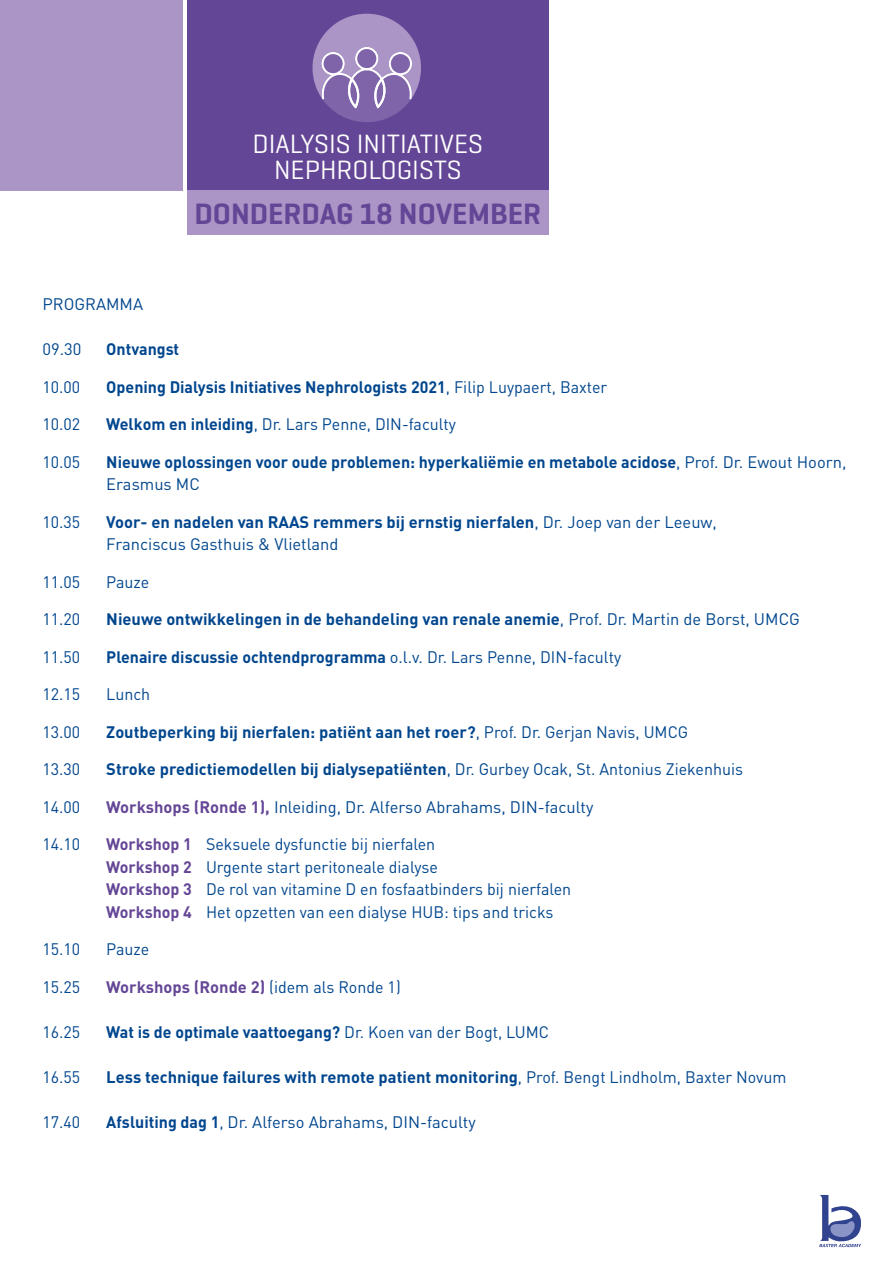
<style>
.page{position:relative;width:893px;height:1263px;background:#fff}
.page>*{position:absolute;margin:0;border:0;box-sizing:border-box;transform-origin:0 0}
.t1{font:600 30px "Geogrotesque";color:#644696}
.t2{font:27px/25.5px "Geogrotesque";color:#fff;text-align:center}
.t3{font:700 16.5px/22.5px "DIN Pro";color:#00468e}
.t4{font:16.5px/22.5px "DIN Pro";color:#00468e}
.t5{font:700 16.5px "DIN Pro";color:#644696}
.s1{font-weight:400}
.s2{font-weight:700}
.s3{font-weight:700;color:#644696}
.s4{font-weight:400;color:#00468e}
</style>
<div class="page">
<svg style="left:819px;top:1195px;width:43px;height:52px"></svg>
<div style="left:0;top:0;width:183px;height:190px;background:#ab94c6"></div>
<div style="left:187px;top:0;width:362px;height:190px;background:#644696"></div>
<svg style="left:312px;top:14px;width:109px;height:108px"></svg>
<div style="left:187px;top:190px;width:362px;height:45px;background:#ab94c6"></div>
<h2 class="t2" style="left:252px;top:131px;width:232px">DIALYSIS INITIATIVES<br>NEPHROLOGISTS</h2>
<h1 class="t1" style="left:194px;top:195px;width:348px">DONDERDAG 18 NOVEMBER</h1>
<p class="t4" style="left:43px;top:292px;width:102px">PROGRAMMA</p>
<p class="t4" style="left:43px;top:337px;width:40px">09.30</p>
<p class="t3" style="left:106px;top:337px;width:74px">Ontvangst</p>
<p class="t4" style="left:43px;top:375px;width:39px">10.00</p>
<p class="t3" style="left:106px;top:375px;width:502px">Opening Dialysis Initiatives Nephrologists 2021<span class="s1">, Filip Luypaert, Baxter</span></p>
<p class="t4" style="left:43px;top:412px;width:39px">10.02</p>
<p class="t4" style="left:106px;top:412px;width:351px"><span class="s2">Welkom en inleiding</span>, Dr. Lars Penne, DIN-faculty</p>
<p class="t4" style="left:43px;top:450px;width:39px">10.05</p>
<p class="t3" style="left:106px;top:450px;width:742px">Nieuwe oplossingen voor oude problemen: hyperkaliëmie en metabole acidose<span class="s1">, Prof. Dr. Ewout Hoorn,<br>Erasmus MC</span></p>
<p class="t4" style="left:43px;top:510px;width:39px">10.35</p>
<p class="t4" style="left:106px;top:510px;width:612px"><span class="s2">Voor- en nadelen van RAAS remmers bij ernstig nierfalen</span>, Dr. Joep van der Leeuw,<br>Franciscus Gasthuis &amp; Vlietland</p>
<p class="t4" style="left:43px;top:570px;width:39px">11.05</p>
<p class="t4" style="left:106px;top:570px;width:45px">Pauze</p>
<p class="t4" style="left:43px;top:607px;width:39px">11.20</p>
<p class="t3" style="left:106px;top:607px;width:695px">Nieuwe ontwikkelingen in de behandeling van renale anemie<span class="s1">, Prof. Dr. Martin de Borst, UMCG</span></p>
<p class="t4" style="left:43px;top:645px;width:39px">11.50</p>
<p class="t3" style="left:106px;top:645px;width:516px">Plenaire discussie ochtendprogramma <span class="s1">o.l.v. Dr. Lars Penne, DIN-faculty</span></p>
<p class="t4" style="left:43px;top:682px;width:39px">12.15</p>
<p class="t4" style="left:106px;top:682px;width:45px">Lunch</p>
<p class="t4" style="left:43px;top:720px;width:39px">13.00</p>
<p class="t3" style="left:106px;top:720px;width:583px">Zoutbeperking bij nierfalen: patiënt aan het roer?<span class="s1">, Prof. Dr. Gerjan Navis, UMCG</span></p>
<p class="t4" style="left:43px;top:757px;width:39px">13.30</p>
<p class="t3" style="left:106px;top:757px;width:638px">Stroke predictiemodellen bij dialysepatiënten<span class="s1">, Dr. Gurbey Ocak, St. Antonius Ziekenhuis</span></p>
<p class="t4" style="left:43px;top:795px;width:39px">14.00</p>
<p class="t4" style="left:106px;top:795px;width:489px"><span class="s3">Workshops (Ronde 1),</span> Inleiding, Dr. Alferso Abrahams, DIN-faculty</p>
<p class="t4" style="left:43px;top:832px;width:39px">14.10</p>
<p class="t4" style="left:106px;top:832px;width:466px"><span class="s3">Workshop 1</span> Seksuele dysfunctie bij nierfalen<br><span class="s3">Workshop 2</span> Urgente start peritoneale dialyse<br><span class="s3">Workshop 3</span> De rol van vitamine D en fosfaatbinders bij nierfalen <span class="s3">Workshop 4</span> Het opzetten van een dialyse HUB: tips and tricks</p>
<p class="t4" style="left:43px;top:937px;width:39px">15.10</p>
<p class="t4" style="left:106px;top:937px;width:45px">Pauze</p>
<p class="t4" style="left:43px;top:975px;width:39px">15.25</p>
<p class="t5" style="left:106px;top:976px;width:296px">Workshops (Ronde 2) <span class="s4">(idem als Ronde 1)</span></p>
<p class="t4" style="left:43px;top:1020px;width:39px">16.25</p>
<p class="t3" style="left:106px;top:1020px;width:444px">Wat is de optimale vaattoegang? <span class="s1">Dr. Koen van der Bogt, LUMC</span></p>
<p class="t4" style="left:43px;top:1065px;width:39px">16.55</p>
<p class="t3" style="left:106px;top:1065px;width:682px">Less technique failures with remote patient monitoring<span class="s1">, Prof. Bengt Lindholm, Baxter Novum</span></p>
<p class="t4" style="left:43px;top:1110px;width:39px">17.40</p>
<p class="t4" style="left:106px;top:1110px;width:371px"><span class="s2">Afsluiting dag 1</span>, Dr. Alferso Abrahams, DIN-faculty</p>
</div>
